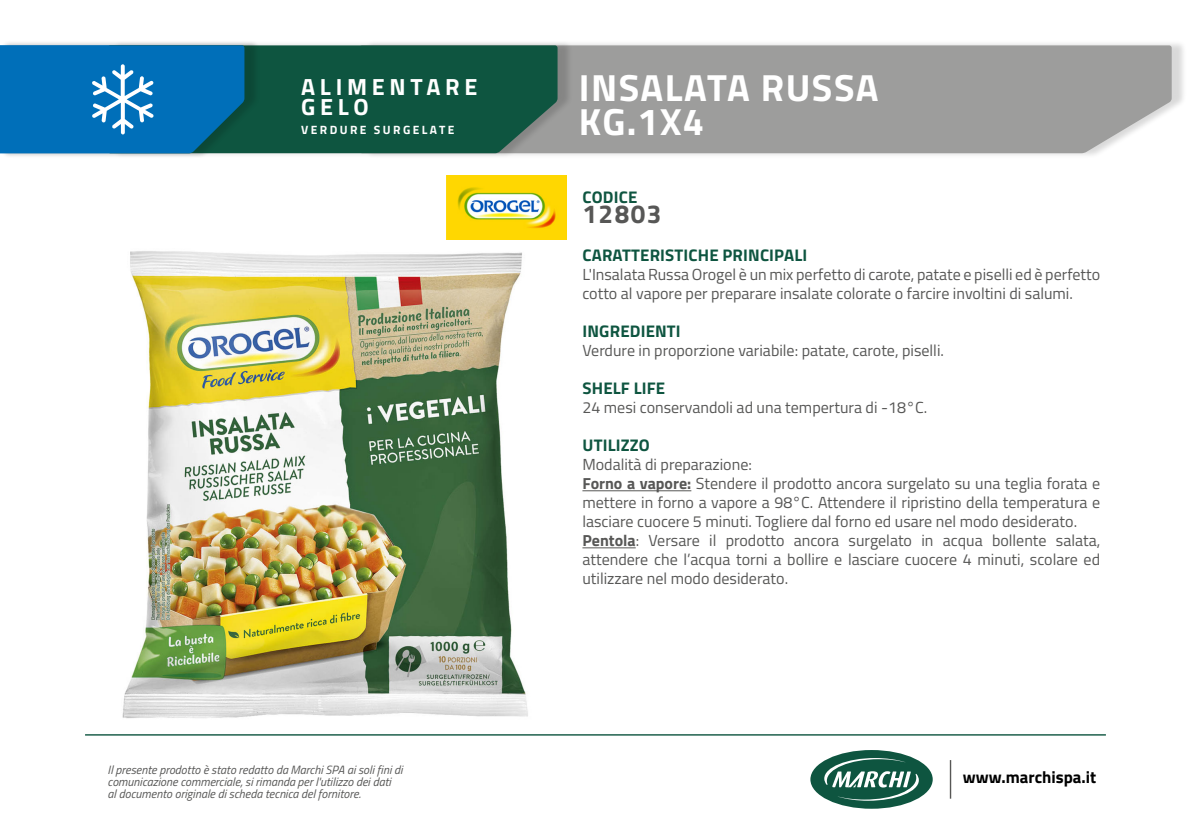
<style>
.page{position:relative;width:1191px;height:840px;background:#fff}
.page>*{position:absolute;margin:0;border:0;box-sizing:border-box;transform-origin:0 0}
.t1{font:700 37.8px "Titillium Web";letter-spacing:.035em;color:#fff}
.t2{font:700 26px "Titillium Web";letter-spacing:.06em;color:#575756}
.t3{font:700 23.4px "Titillium Web";letter-spacing:.2em;color:#fff}
.t4{font:700 16.8px "Titillium Web";letter-spacing:.01em;color:#0e5540}
.t5{font:700 16.8px "Titillium Web";color:#000}
.t6{font:16px/19px "Titillium Web";color:#575756;text-align:justify}
.t7{font:italic 12px/12px "Titillium Web";color:#575756}
.t8{font:700 12px "Titillium Web";letter-spacing:.2em;color:#fff}
.s1{font-weight:700}
</style>
<div class="page">
<img style="left:122px;top:251px;width:406px;height:467px">
<div style="left:364px;top:40px;width:823px;height:119px;background:#000;opacity:.15"></div>
<div style="left:573px;top:45px;width:598px;height:108px;background:#9d9d9c"></div>
<div style="left:112px;top:40px;width:461px;height:119px;background:#000;opacity:.15"></div>
<div style="left:260px;top:45px;width:297px;height:108px;background:#0e5540"></div>
<div style="left:0;top:40px;width:260px;height:119px;background:#000;opacity:.15"></div>
<svg style="left:0;top:45px;width:244px;height:108px;background:#0c73b5"></svg>
<hr style="left:582px;top:490px;width:109px;height:1px;background:#575756">
<hr style="left:582px;top:547px;width:53px;height:1px;background:#575756">
<img style="left:447px;top:175px;width:120px;height:64px">
<hr style="left:949px;top:759px;width:2px;height:39px;background:#575756">
<div style="left:810px;top:749px;width:122px;height:59px;background:#0e5540;border-radius:50%"></div>
<svg style="left:824px;top:757px;width:95px;height:43px"></svg>
<hr style="left:85px;top:733px;width:1021px;height:2px;background:#0e5540">
<p class="t3" style="left:301px;top:69px;width:178px">ALIMENTARE</p>
<p class="t3" style="left:301px;top:89px;width:69px">GELO</p>
<p class="t8" style="left:301px;top:121px;width:155px">VERDURE SURGELATE</p>
<p class="t7" style="left:108px;top:762px;width:296px">Il presente prodotto è stato redatto da Marchi SPA ai soli fini di comunicazione commerciale, si rimanda per l'utilizzo dei dati<br>al documento originale di scheda tecnica del fornitore.</p>
<p class="t1" style="left:578px;top:59px;width:301px">INSALATA RUSSA</p>
<p class="t1" style="left:578px;top:93px;width:127px">KG.1X4</p>
<p class="t4" style="left:582px;top:184px;width:56px">CODICE</p>
<p class="t2" style="left:582px;top:194px;width:81px">12803</p>
<p class="t4" style="left:582px;top:242px;width:226px">CARATTERISTICHE PRINCIPALI</p>
<p class="t6" style="left:582px;top:264px;width:519px">L'Insalata Russa Orogel è un mix perfetto di carote, patate e piselli ed è perfetto cotto al vapore per preparare insalate colorate o farcire involtini di salumi.</p>
<p class="t4" style="left:582px;top:318px;width:100px">INGREDIENTI</p>
<p class="t6" style="left:582px;top:340px;width:363px">Verdure in proporzione variabile: patate, carote, piselli.</p>
<p class="t4" style="left:582px;top:375px;width:84px">SHELF LIFE</p>
<p class="t6" style="left:582px;top:397px;width:346px">24 mesi conservandoli ad una tempertura di -18°C.</p>
<p class="t4" style="left:582px;top:432px;width:69px">UTILIZZO</p>
<p class="t6" style="left:582px;top:454px;width:171px">Modalità di preparazione:</p>
<p class="t6" style="left:582px;top:473px;width:519px"><span class="s1">Forno a vapore:</span> Stendere il prodotto ancora surgelato su una teglia forata e mettere in forno a vapore a 98°C. Attendere il ripristino della temperatura e lasciare cuocere 5 minuti. Togliere dal forno ed usare nel modo desiderato.</p>
<p class="t6" style="left:582px;top:530px;width:519px"><span class="s1">Pentola</span>: Versare il prodotto ancora surgelato in acqua bollente salata, attendere che l’acqua torni a bollire e lasciare cuocere 4 minuti, scolare ed utilizzare nel modo desiderato.</p>
<p class="t5" style="left:963px;top:764px;width:135px">www.marchispa.it</p>
</div>
